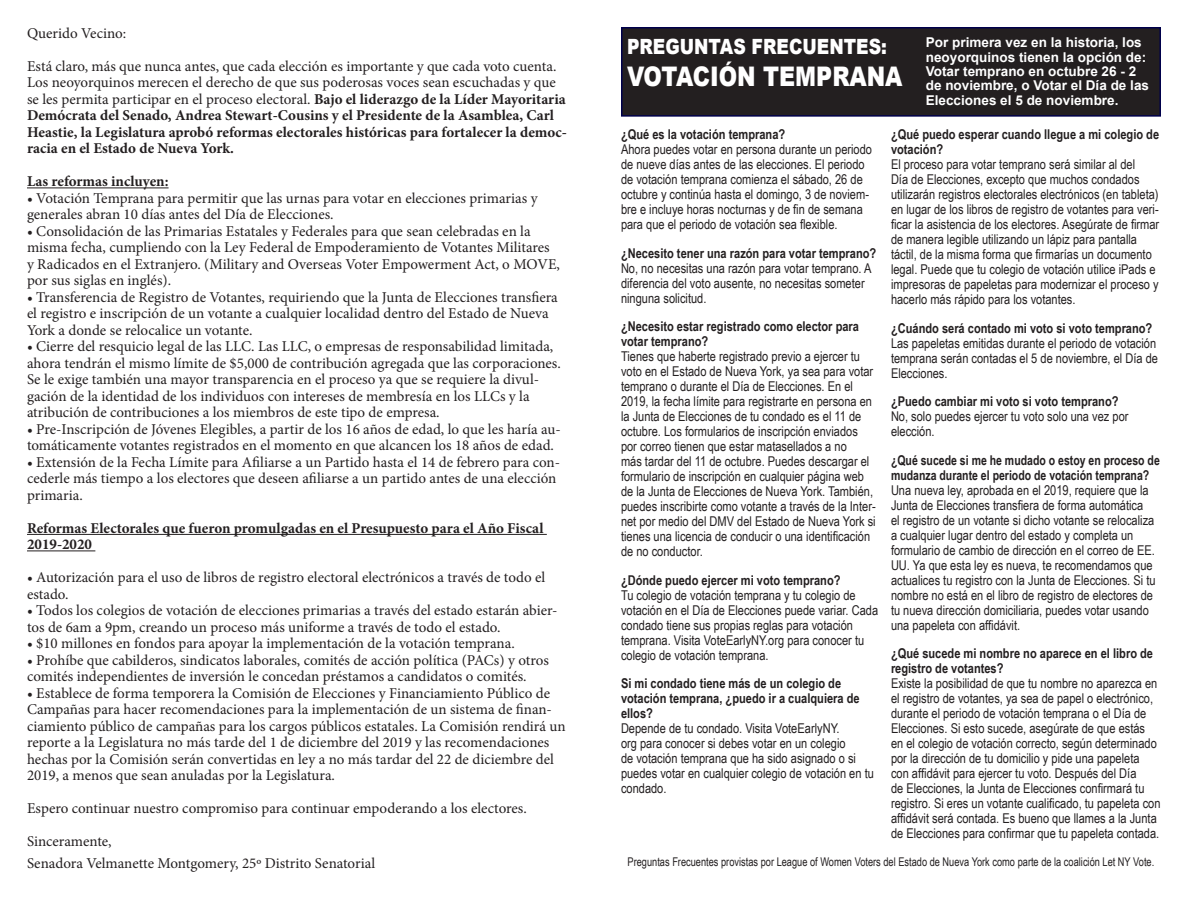
<style>
.page{position:relative;width:1188px;height:918px;background:#fff}
.page>*{position:absolute;margin:0;border:0;box-sizing:border-box;transform-origin:0 0}
.t1{font:900 27px "Arial";color:#fff;scale:.82 1}
.t2{font:900 21px "Arial";color:#fff;scale:.82 1}
.t3{font:15px/16.5px "Minion Pro";color:#231f20}
.t4{font:700 15px/16.5px "Minion Pro";color:#231f20}
.t5{font:13.5px/15px "Arial Narrow";color:#231f20}
.t6{font:700 13.5px/15px "Arial Narrow";color:#231f20}
.t7{font:700 13.5px/14.4px "Arial";color:#fff}
.t8{font:700 13.5px/15px "Arial Narrow";color:#231f20;scale:.95 1}
.t9{font:12px "Arial Narrow";color:#231f20;scale:.94 1}
.s1{font-weight:400}
</style>
<div class="page">
<div style="left:622px;top:28px;width:538px;height:88px;background:#231f20"></div>
<div style="left:621px;top:27px;width:540px;height:90px;border:2px solid #00004b"></div>
<hr style="left:27px;top:188px;width:142px;height:1px;background:#231f20">
<hr style="left:27px;top:534px;width:520px;height:1px;background:#231f20">
<hr style="left:27px;top:551px;width:68px;height:1px;background:#231f20">
<p class="t3" style="left:27px;top:25px;width:101px">Querido Vecino:</p>
<p class="t4" style="left:27px;top:58px;width:541px"><span class="s1">Está claro, más que nunca antes, que cada elección es importante y que cada voto cuenta.<br>Los neoyorquinos merecen el derecho de que sus poderosas voces sean escuchadas y que se les permita participar en el proceso electoral.</span> Bajo el liderazgo de la Líder Mayoritaria Demócrata del Senado, Andrea Stewart-Cousins y el Presidente de la Asamblea, Carl Heastie, la Legislatura aprobó reformas electorales históricas para fortalecer la democ&shy;racia en el Estado de Nueva York.</p>
<p class="t4" style="left:27px;top:173px;width:143px">Las reformas incluyen:</p>
<p class="t3" style="left:27px;top:190px;width:512px">• Votación Temprana para permitir que las urnas para votar en elecciones primarias y generales abran 10 días antes del Día de Elecciones.</p>
<p class="t3" style="left:27px;top:223px;width:535px">• Consolidación de las Primarias Estatales y Federales para que sean celebradas en la misma fecha, cumpliendo con la Ley Federal de Empoderamiento de Votantes Militares y Radicados en el Extranjero. (Military and Overseas Voter Empowerment Act, o MOVE, por sus siglas en inglés).</p>
<p class="t3" style="left:27px;top:289px;width:532px">• Transferencia de Registro de Votantes, requiriendo que la Junta de Elecciones transfiera el registro e inscripción de un votante a cualquier localidad dentro del Estado de Nueva<br>York a donde se relocalice un votante.</p>
<p class="t3" style="left:27px;top:338px;width:535px">• Cierre del resquicio legal de las LLC. Las LLC, o empresas de responsabilidad limitada, ahora tendrán el mismo límite de $5,000 de contribución agregada que las corporaciones.<br>Se le exige también una mayor transparencia en el proceso ya que se requiere la divul&shy;gación de la identidad de los individuos con intereses de membresía en los LLCs y la atribución de contribuciones a los miembros de este tipo de empresa.</p>
<p class="t3" style="left:27px;top:421px;width:535px">• Pre-Inscripción de Jóvenes Elegibles, a partir de los 16 años de edad, lo que les haría au&shy;tomáticamente votantes registrados en el momento en que alcancen los 18 años de edad.</p>
<p class="t3" style="left:27px;top:454px;width:535px">• Extensión de la Fecha Límite para Afiliarse a un Partido hasta el 14 de febrero para con&shy;cederle más tiempo a los electores que deseen afiliarse a un partido antes de una elección primaria.</p>
<p class="t4" style="left:27px;top:520px;width:518px">Reformas Electorales que fueron promulgadas en el Presupuesto para el Año Fiscal<br>2019-2020</p>
<p class="t3" style="left:27px;top:569px;width:520px">• Autorización para el uso de libros de registro electoral electrónicos a través de todo el estado.</p>
<p class="t3" style="left:27px;top:602px;width:532px">• Todos los colegios de votación de elecciones primarias a través del estado estarán abier&shy;tos de 6am a 9pm, creando un proceso más uniforme a través de todo el estado.</p>
<p class="t3" style="left:27px;top:635px;width:489px">• $10 millones en fondos para apoyar la implementación de la votación temprana.</p>
<p class="t3" style="left:27px;top:652px;width:524px">• Prohíbe que cabilderos, sindicatos laborales, comités de acción política (PACs) y otros comités independientes de inversión le concedan préstamos a candidatos o comités.</p>
<p class="t3" style="left:27px;top:685px;width:540px">• Establece de forma temporera la Comisión de Elecciones y Financiamiento Público de Campañas para hacer recomendaciones para la implementación de un sistema de finan&shy;ciamiento público de campañas para los cargos públicos estatales. La Comisión rendirá un reporte a la Legislatura no más tarde del 1 de diciembre del 2019 y las recomendaciones hechas por la Comisión serán convertidas en ley a no más tardar del 22 de diciembre del 2019, a menos que sean anuladas por la Legislatura.</p>
<p class="t3" style="left:27px;top:800px;width:501px">Espero continuar nuestro compromiso para continuar empoderando a los electores.</p>
<p class="t3" style="left:27px;top:833px;width:86px">Sinceramente,</p>
<p class="t3" style="left:27px;top:855px;width:350px">Senadora Velmanette Montgomery, 25º Distrito Senatorial</p>
<p class="t2" style="left:627px;top:31px;width:319px">PREGUNTAS FRECUENTES:</p>
<p class="t1" style="left:627px;top:57px;width:337px">VOTACIÓN TEMPRANA</p>
<p class="t7" style="left:926px;top:36px;width:225px">Por primera vez en la historia, los neoyorquinos tienen la opción de:<br>Votar temprano en octubre 26 - 2 de noviembre, o Votar el Día de las<br>Elecciones el 5 de noviembre.</p>
<p class="t6" style="left:621px;top:126px;width:166px">¿Qué es la votación temprana?</p>
<p class="t5" style="left:621px;top:142px;width:253px">Ahora puedes votar en persona durante un periodo de nueve días antes de las elecciones. El periodo de votación temprana comienza el sábado, 26 de octubre y continúa hasta el domingo, 3 de noviem&shy;bre e incluye horas nocturnas y de fin de semana para que el periodo de votación sea flexible.</p>
<p class="t6" style="left:621px;top:245px;width:257px">¿Necesito tener una razón para votar temprano?</p>
<p class="t5" style="left:621px;top:260px;width:252px">No, no necesitas una razón para votar temprano. A diferencia del voto ausente, no necesitas someter ninguna solicitud.</p>
<p class="t6" style="left:621px;top:318px;width:240px">¿Necesito estar registrado como elector para votar temprano?</p>
<p class="t5" style="left:621px;top:349px;width:256px">Tienes que haberte registrado previo a ejercer tu voto en el Estado de Nueva York, ya sea para votar temprano o durante el Día de Elecciones. En el 2019, la fecha límite para registrarte en persona en la Junta de Elecciones de tu condado es el 11 de octubre. Los formularios de inscripción enviados por correo tienen que estar matasellados a no<br>más tardar del 11 de octubre. Puedes descargar el formulario de inscripción en cualquier página web de la Junta de Elecciones de Nueva York. También, puedes inscribirte como votante a través de la Inter&shy;net por medio del DMV del Estado de Nueva York si tienes una licencia de conducir o una identificación de no conductor.</p>
<p class="t6" style="left:621px;top:572px;width:221px">¿Dónde puedo ejercer mi voto temprano?</p>
<p class="t5" style="left:621px;top:587px;width:259px">Tu colegio de votación temprana y tu colegio de votación en el Día de Elecciones puede variar. Cada condado tiene sus propias reglas para votación temprana. Visita VoteEarlyNY.org para conocer tu colegio de votación temprana.</p>
<p class="t6" style="left:621px;top:675px;width:240px">Si mi condado tiene más de un colegio de votación temprana, ¿puedo ir a cualquiera de ellos?</p>
<p class="t5" style="left:621px;top:721px;width:254px">Depende de tu condado. Visita VoteEarlyNY.<br>org para conocer si debes votar en un colegio<br>de votación temprana que ha sido asignado o si puedes votar en cualquier colegio de votación en tu condado.</p>
<p class="t6" style="left:891px;top:126px;width:270px">¿Qué puedo esperar cuando llegue a mi colegio de votación?</p>
<p class="t5" style="left:891px;top:157px;width:270px">El proceso para votar temprano será similar al del<br>Día de Elecciones, excepto que muchos condados utilizarán registros electorales electrónicos (en tableta) en lugar de los libros de registro de votantes para veri&shy;ficar la asistencia de los electores. Asegúrate de firmar de manera legible utilizando un lápiz para pantalla táctil, de la misma forma que firmarías un documento legal. Puede que tu colegio de votación utilice iPads e impresoras de papeletas para modernizar el proceso y hacerlo más rápido para los votantes.</p>
<p class="t6" style="left:891px;top:320px;width:263px">¿Cuándo será contado mi voto si voto temprano?</p>
<p class="t5" style="left:891px;top:335px;width:269px">Las papeletas emitidas durante el periodo de votación temprana serán contadas el 5 de noviembre, el Día de<br>Elecciones.</p>
<p class="t6" style="left:891px;top:393px;width:229px">¿Puedo cambiar mi voto si voto temprano?</p>
<p class="t5" style="left:891px;top:409px;width:239px">No, solo puedes ejercer tu voto solo una vez por elección.</p>
<p class="t8" style="left:891px;top:452px;width:285px">¿Qué sucede si me he mudado o estoy en proceso de mudanza durante el periodo de votación temprana?</p>
<p class="t5" style="left:891px;top:482px;width:266px">Una nueva ley, aprobada en el 2019, requiere que la Junta de Elecciones transfiera de forma automática<br>el registro de un votante si dicho votante se relocaliza a cualquier lugar dentro del estado y completa un formulario de cambio de dirección en el correo de EE.<br>UU. Ya que esta ley es nueva, te recomendamos que actualices tu registro con la Junta de Elecciones. Si tu nombre no está en el libro de registro de electores de tu nueva dirección domiciliaria, puedes votar usando una papeleta con affidávit.</p>
<p class="t6" style="left:891px;top:645px;width:264px">¿Qué sucede mi nombre no aparece en el libro de registro de votantes?</p>
<p class="t5" style="left:891px;top:676px;width:271px">Existe la posibilidad de que tu nombre no aparezca en el registro de votantes, ya sea de papel o electrónico, durante el periodo de votación temprana o el Día de Elecciones. Si esto sucede, asegúrate de que estás en el colegio de votación correcto, según determinado por la dirección de tu domicilio y pide una papeleta con affidávit para ejercer tu voto. Después del Día<br>de Elecciones, la Junta de Elecciones confirmará tu registro. Si eres un votante cualificado, tu papeleta con affidávit será contada. Es bueno que llames a la Junta de Elecciones para confirmar que tu papeleta contada.</p>
<p class="t9" style="left:628px;top:853px;width:562px">Preguntas Frecuentes provistas por League of Women Voters del Estado de Nueva York como parte de la coalición Let NY Vote.</p>
</div>
